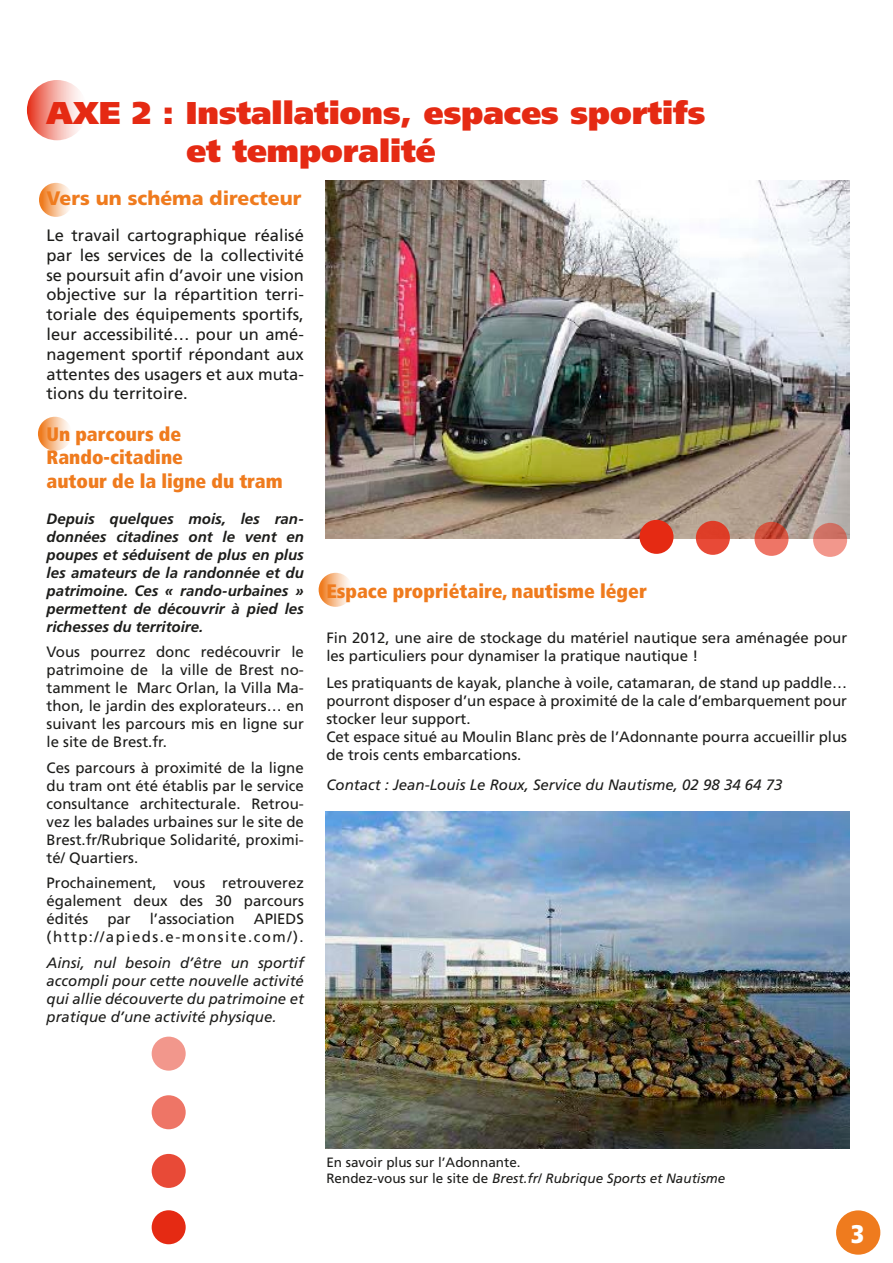
<style>
.page{position:relative;width:893px;height:1263px;background:#fff}
.page>*{position:absolute;margin:0;border:0;box-sizing:border-box;transform-origin:0 0}
.t1{font:900 31.5px/37.8px "Frutiger";color:#e52a13}
.t2{font:900 condensed 25.5px "Frutiger";color:#fff}
.t3{font:900 condensed 19.5px/23.4px "Frutiger";color:#ef7b1e}
.t4{font:900 19.5px "Frutiger";color:#ef7b1e}
.t5{font:16.5px/19.8px "Frutiger";color:#1d1d1b;text-align:justify}
.t6{font:15px/18px "Frutiger";color:#1d1d1b;text-align:justify}
.t7{font:italic 700 15px/18px "Frutiger";color:#1d1d1b;text-align:justify}
.t8{font:italic 15px/18px "Frutiger";color:#1d1d1b;text-align:justify}
.t9{font:15px/18px "Frutiger";letter-spacing:.1em;color:#1d1d1b;text-align:right}
.t10{font:13.5px/16.2px "Frutiger";color:#1d1d1b}
.s1{font-style:italic}
</style>
<div class="page">
<img style="left:326px;top:180px;width:523px;height:358px">
<img style="left:325px;top:811px;width:524px;height:337px">
<div style="left:152px;top:1154px;width:34px;height:34px;background:#e84a37;border-radius:50%"></div>
<div style="left:152px;top:1095px;width:34px;height:34px;background:#ee7566;border-radius:50%"></div>
<div style="left:152px;top:1036px;width:34px;height:35px;background:#f2978c;border-radius:50%"></div>
<div style="left:152px;top:1210px;width:34px;height:34px;background:#e52a13;border-radius:50%"></div>
<svg style="left:27px;top:80px;width:60px;height:60px;background:#f4ada4"></svg>
<div style="left:836px;top:1210px;width:44px;height:45px;background:#ef7b1e;border-radius:50%"></div>
<div style="left:38px;top:417px;width:34px;height:34px;background:linear-gradient(to right,#ee791b,#fff);border-radius:50%"></div>
<div style="left:319px;top:573px;width:34px;height:34px;background:linear-gradient(to right,#ee791b,#fff);border-radius:50%"></div>
<svg style="left:39px;top:183px;width:34px;height:34px"></svg>
<svg style="left:696px;top:521px;width:34px;height:34px"></svg>
<svg style="left:754px;top:522px;width:35px;height:34px"></svg>
<svg style="left:813px;top:523px;width:34px;height:34px"></svg>
<div style="left:639px;top:520px;width:35px;height:34px;background:#e52a13;border-radius:50%"></div>
<h1 class="t1" style="left:186px;top:94px;width:520px;text-indent:-140px">AXE 2 : Installations, espaces sportifs et temporalité</h1>
<h3 class="t4" style="left:47px;top:186px;width:256px">Vers un schéma directeur</h3>
<p class="t5" style="left:47px;top:225px;width:259px">Le travail cartographique réalisé par les services de la collectivité se poursuit afin d’avoir une vision objective sur la répartition terri&shy;toriale des équipements sportifs, leur accessibilité… pour un amé&shy;nagement sportif répondant aux attentes des usagers et aux muta&shy;tions du territoire.</p>
<h3 class="t3" style="left:47px;top:422px;width:238px">Un parcours de<br>Rando-citadine<br>autour de la ligne du tram</h3>
<p class="t7" style="left:47px;top:509px;width:259px">Depuis quelques mois, les ran&shy;données citadines ont le vent en poupes et séduisent de plus en plus les amateurs de la randonnée et du patrimoine. Ces « rando-urbaines » permettent de découvrir à pied les richesses du territoire.</p>
<p class="t6" style="left:47px;top:643px;width:259px">Vous pourrez donc redécouvrir le patrimoine de la ville de Brest no&shy;tamment le Marc Orlan, la Villa Ma&shy;thon, le jardin des explorateurs… en suivant les parcours mis en ligne sur le site de Brest.fr.</p>
<p class="t6" style="left:47px;top:758px;width:259px">Ces parcours à proximité de la ligne du tram ont été établis par le service consultance architecturale. Retrou&shy;vez les balades urbaines sur le site de Brest.fr/Rubrique Solidarité, proximi&shy;té/ Quartiers.</p>
<p class="t6" style="left:47px;top:874px;width:259px">Prochainement, vous retrouverez également deux des 30 parcours édités</p>
<h3 class="t3" style="left:326px;top:579px;width:322px">Espace propriétaire, nautisme léger</h3>
<p class="t6" style="left:326px;top:628px;width:522px">Fin 2012, une aire de stockage du matériel nautique sera aménagée pour les particuliers pour dynamiser la pratique nautique !</p>
<p class="t6" style="left:326px;top:673px;width:522px;text-align:left">Les pratiquants de kayak, planche à voile, catamaran, de stand up paddle… pourront disposer d’un espace à proximité de la cale d’embarquement pour stocker leur support.<br>Cet espace situé au Moulin Blanc près de l’Adonnante pourra accueillir plus de trois cents embarcations.</p>
<p class="t8" style="left:326px;top:775px;width:457px">Contact : Jean-Louis Le Roux, Service du Nautisme, 02 98 34 64 73</p>
<p class="t6" style="left:107px;top:910px;width:25px">par</p>
<p class="t6" style="left:150px;top:910px;width:87px">l’association</p>
<p class="t9" style="left:47px;top:910px;width:259px">APIEDS (http://apieds.e-monsite.com/).</p>
<p class="t8" style="left:47px;top:953px;width:259px">Ainsi, nul besoin d’être un sportif accompli pour cette nouvelle activité qui allie découverte du patrimoine et pratique d’une activité physique.</p>
<p class="t10" style="left:326px;top:1153px;width:401px">En savoir plus sur l’Adonnante.<br>Rendez-vous sur le site de <span class="s1">Brest.fr/ Rubrique Sports et Nautisme</span></p>
<h2 class="t2" style="left:851px;top:1218px;width:15px">3</h2>
</div>
